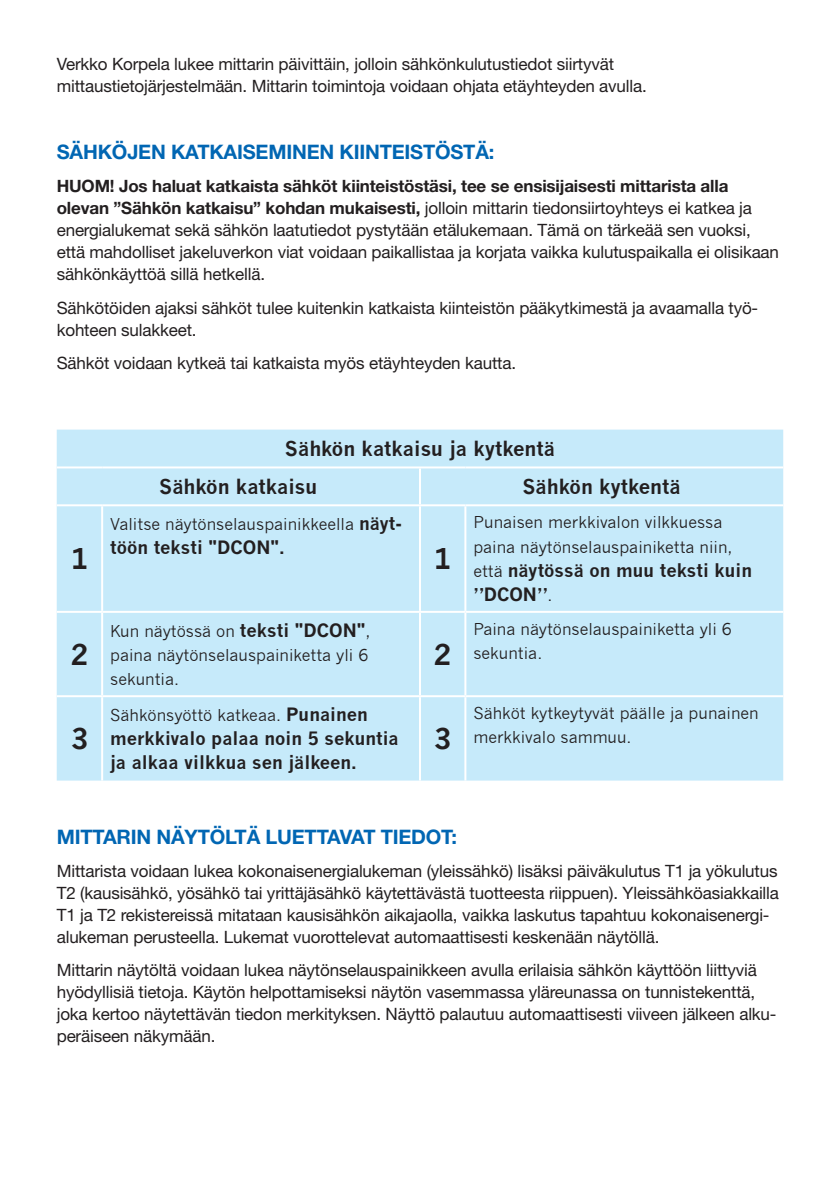
<style>
.page{position:relative;width:840px;height:1191px;background:#fff}
.page>*{position:absolute;margin:0;border:0;box-sizing:border-box;transform-origin:0 0}
.t1{font:700 28px "News Gothic";color:#231f20}
.t2{font:700 20px "Helvetica Neue";letter-spacing:-.01em;color:#0166b3}
.t3{font:700 20px/37.8px "News Gothic";color:#231f20}
.t4{font:700 18px/24px "News Gothic";color:#231f20}
.t5{font:17px/22px "Helvetica Neue";letter-spacing:-.01em;color:#231f20}
.t6{font:16px/24px "News Gothic";color:#231f20}
.s1{font-weight:700}
.s2{font-weight:700;font-size:18px}
.s3{font-weight:400;font-size:16px}
</style>
<div class="page">
<div style="left:57px;top:429px;width:725px;height:351px;background:#c6eafa"></div>
<hr style="left:57px;top:466px;width:45px;height:2px;background:#fff">
<hr style="left:102px;top:466px;width:318px;height:2px;background:#fff">
<hr style="left:420px;top:466px;width:45px;height:2px;background:#fff">
<hr style="left:419px;top:468px;width:2px;height:36px;background:#fff">
<hr style="left:465px;top:466px;width:317px;height:2px;background:#fff">
<hr style="left:57px;top:504px;width:45px;height:2px;background:#fff">
<hr style="left:102px;top:504px;width:318px;height:2px;background:#fff">
<hr style="left:101px;top:506px;width:2px;height:105px;background:#fff">
<hr style="left:420px;top:504px;width:45px;height:2px;background:#fff">
<hr style="left:465px;top:504px;width:317px;height:2px;background:#fff">
<hr style="left:464px;top:506px;width:2px;height:105px;background:#fff">
<hr style="left:57px;top:611px;width:45px;height:2px;background:#fff">
<hr style="left:102px;top:611px;width:318px;height:2px;background:#fff">
<hr style="left:101px;top:613px;width:2px;height:82px;background:#fff">
<hr style="left:420px;top:611px;width:45px;height:2px;background:#fff">
<hr style="left:465px;top:611px;width:317px;height:2px;background:#fff">
<hr style="left:464px;top:613px;width:2px;height:82px;background:#fff">
<hr style="left:57px;top:695px;width:45px;height:2px;background:#fff">
<hr style="left:102px;top:695px;width:318px;height:2px;background:#fff">
<hr style="left:101px;top:697px;width:2px;height:83px;background:#fff">
<hr style="left:420px;top:695px;width:45px;height:2px;background:#fff">
<hr style="left:465px;top:695px;width:317px;height:2px;background:#fff">
<hr style="left:464px;top:697px;width:2px;height:83px;background:#fff">
<hr style="left:419px;top:506px;width:2px;height:105px;background:#fff">
<hr style="left:419px;top:613px;width:2px;height:82px;background:#fff">
<hr style="left:419px;top:697px;width:2px;height:83px;background:#fff">
<p class="t5" style="left:57px;top:53px;width:591px">Verkko Korpela lukee mittarin päivittäin, jolloin sähkönkulutustiedot siirtyvät mittaustietojärjestelmään. Mittarin toimintoja voidaan ohjata etäyhteyden avulla.</p>
<p class="t2" style="left:57px;top:139px;width:439px">SÄHKÖJEN KATKAISEMINEN KIINTEISTÖSTÄ:</p>
<p class="t5" style="left:57px;top:175px;width:723px"><span class="s1">HUOM! Jos haluat katkaista sähköt kiinteistöstäsi, tee se ensisijaisesti mittarista alla olevan ”Sähkön katkaisu” kohdan mukaisesti,</span> jolloin mittarin tiedonsiirtoyhteys ei katkea ja energialukemat sekä sähkön laatutiedot pystytään etälukemaan. Tämä on tärkeää sen vuoksi, että mahdolliset jakeluverkon viat voidaan paikallistaa ja korjata vaikka kulutuspaikalla ei olisikaan sähkönkäyttöä sillä hetkellä.</p>
<p class="t5" style="left:57px;top:296px;width:702px">Sähkötöiden ajaksi sähköt tulee kuitenkin katkaista kiinteistön pääkytkimestä ja avaamalla työ&shy;kohteen sulakkeet.</p>
<p class="t5" style="left:57px;top:351px;width:460px">Sähköt voidaan kytkeä tai katkaista myös etäyhteyden kautta.</p>
<h1 class="t1" style="left:71px;top:542px;width:19px">1</h1>
<h1 class="t1" style="left:71px;top:637px;width:19px">2</h1>
<h1 class="t1" style="left:71px;top:721px;width:19px">3</h1>
<p class="t3" style="left:159px;top:429px;width:397px;text-indent:126px">Sähkön katkaisu ja kytkentä<br>Sähkön katkaisu</p>
<p class="t3" style="left:522px;top:467px;width:160px">Sähkön kytkentä</p>
<p class="t6" style="left:110px;top:512px;width:293px">Valitse näytönselauspainikkeella <span class="s2">näyt-</span></p>
<p class="t4" style="left:110px;top:535px;width:176px">töön teksti "DCON".</p>
<p class="t6" style="left:110px;top:619px;width:261px;text-align:justify">Kun näytössä on <span class="s2">teksti "DCON"</span>, paina näytönselauspainiketta yli 6 sekuntia.</p>
<h1 class="t1" style="left:433px;top:542px;width:19px">1</h1>
<h1 class="t1" style="left:433px;top:637px;width:19px">2</h1>
<p class="t6" style="left:110px;top:703px;width:259px">Sähkönsyöttö katkeaa. <span class="s2">Punainen</span></p>
<p class="t4" style="left:110px;top:726px;width:290px">merkkivalo palaa noin 5 sekuntia ja alkaa vilkkua sen jälkeen.</p>
<h1 class="t1" style="left:433px;top:721px;width:19px">3</h1>
<p class="t6" style="left:473px;top:511px;width:260px">Punaisen merkkivalon vilkkuessa paina näytönselauspainiketta niin,</p>
<p class="t4" style="left:473px;top:557px;width:280px"><span class="s3">että</span> näytössä on muu teksti kuin ”DCON”<span class="s3">.</span></p>
<p class="t6" style="left:473px;top:617px;width:260px">Paina näytönselauspainiketta yli 6 sekuntia.</p>
<p class="t6" style="left:473px;top:701px;width:287px">Sähköt kytkeytyvät päälle ja punainen merkkivalo sammuu.</p>
<p class="t2" style="left:57px;top:824px;width:401px">MITTARIN NÄYTÖLTÄ LUETTAVAT TIEDOT:</p>
<p class="t5" style="left:57px;top:859px;width:723px">Mittarista voidaan lukea kokonaisenergialukeman (yleissähkö) lisäksi päiväkulutus T1 ja yökulutus T2 (kausisähkö, yösähkö tai yrittäjäsähkö käytettävästä tuotteesta riippuen). Yleissähköasiakkailla T1 ja T2 rekistereissä mitataan kausisähkön aikajaolla, vaikka laskutus tapahtuu kokonaisenergi&shy;alukeman perusteella. Lukemat vuorottelevat automaattisesti keskenään näytöllä.</p>
<p class="t5" style="left:57px;top:959px;width:720px">Mittarin näytöltä voidaan lukea näytönselauspainikkeen avulla erilaisia sähkön käyttöön liittyviä hyödyllisiä tietoja. Käytön helpottamiseksi näytön vasemmassa yläreunassa on tunnistekenttä, joka kertoo näytettävän tiedon merkityksen. Näyttö palautuu automaattisesti viiveen jälkeen alku&shy;peräiseen näkymään.</p>
</div>
